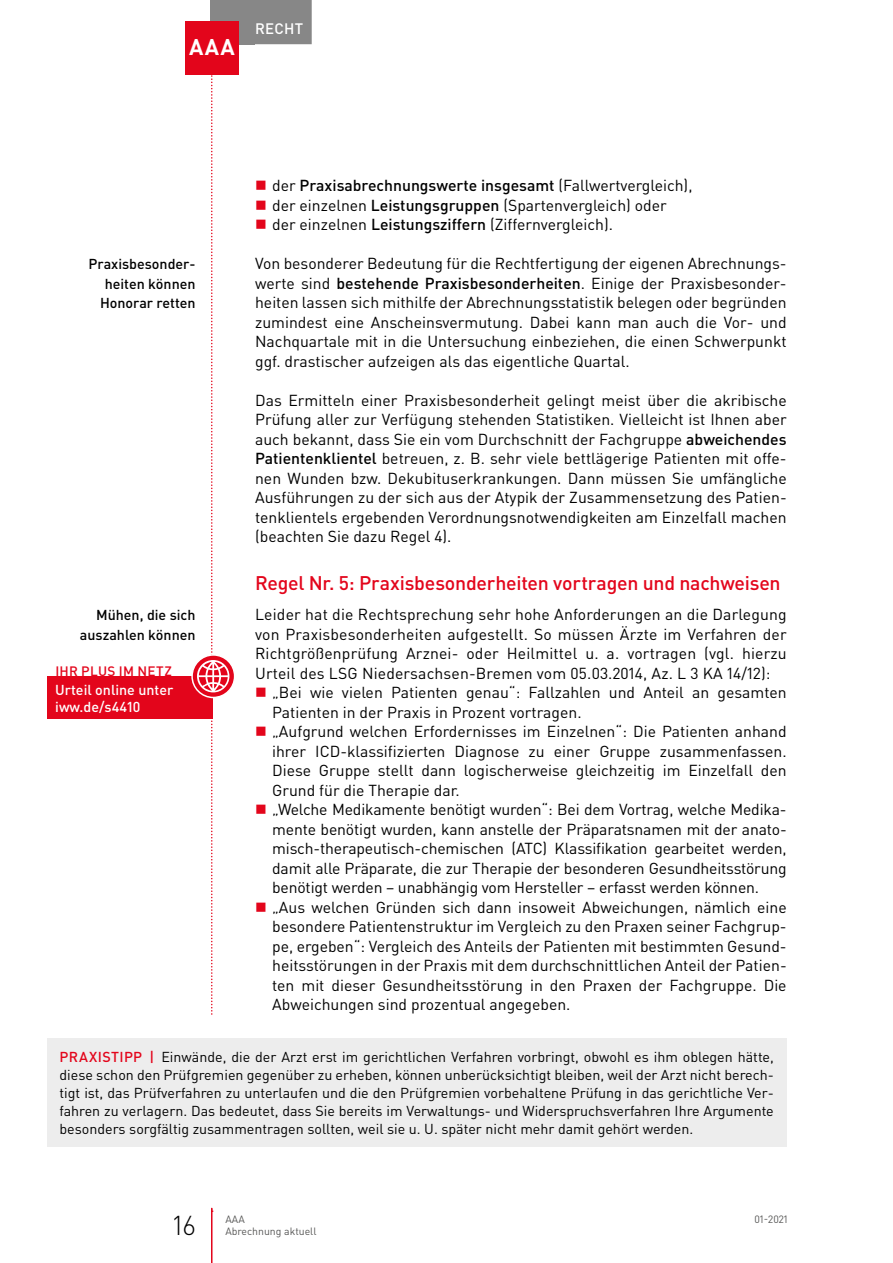
<style>
.page{position:relative;width:893px;height:1263px;background:#fff}
.page>*{position:absolute;margin:0;border:0;box-sizing:border-box;transform-origin:0 0}
.t1{font:300 27px "DIN Pro";color:#000}
.t2{font:700 22.5px "DIN Pro";color:#fff}
.t3{font:500 19.5px "DIN Pro";letter-spacing:-.01em;color:#e3051b}
.t4{font:15.75px/19.5px "DIN Pro";color:#000;text-align:justify}
.t5{font:500 15px "DIN Pro";letter-spacing:.015em;color:#fff}
.t6{font:14.25px/18px "DIN Pro";color:#000;text-align:justify}
.t7{font:500 14.25px/19.5px "DIN Pro";color:#000;text-align:right}
.t8{font:500 14.25px/17.2px "DIN Pro";color:#fff}
.t9{font:500 13.5px "DIN Pro";letter-spacing:.015em;color:#e3051b}
.t10{font:10.5px "DIN Pro";color:#575756}
.s1{font-weight:500}
.s2{font-weight:500;color:#e3051b}
</style>
<div class="page">
<div style="left:210px;top:0;width:45px;height:44px;background:#878787"></div>
<hr style="left:211px;top:1208px;width:1px;height:55px;background:#e3051b">
<div style="left:247px;top:0;width:65px;height:44px;background:#878787"></div>
<div style="left:185px;top:21px;width:54px;height:53px;background:#e3051b"></div>
<div style="left:47px;top:676px;width:166px;height:43px;background:#e3051b"></div>
<svg style="left:192px;top:655px;width:43px;height:42px"></svg>
<div style="left:191px;top:654px;width:44px;height:44px;border:2px solid #fff;border-radius:50%"></div>
<svg style="left:197px;top:74px;width:32px;height:1138px"></svg>
<div style="left:47px;top:1038px;width:740px;height:108px;background:#ededed"></div>
<h2 class="t2" style="left:189px;top:32px;width:47px">AAA</h2>
<p class="t5" style="left:255px;top:18px;width:49px">Recht</p>
<p class="t7" style="left:89px;top:254px;width:108px">Praxisbesonder&shy;heiten können<br>Honorar retten</p>
<p class="t7" style="left:80px;top:605px;width:117px">Mühen, die sich auszahlen können</p>
<p class="t9" style="left:55px;top:662px;width:118px">IHR PLUS IM NETZ</p>
<p class="t8" style="left:55px;top:681px;width:120px">Urteil online unter iww.de/s4410</p>
<p class="t4" style="left:272px;top:175px;width:422px;text-align:left">der <span class="s1">Praxisabrechnungswerte insgesamt</span> (Fallwertvergleich), der einzelnen <span class="s1">Leistungsgruppen</span> (Spartenvergleich) oder der einzelnen <span class="s1">Leistungsziffern</span> (Ziffernvergleich).</p>
<p class="t4" style="left:255px;top:253px;width:533px">Von besonderer Bedeutung für die Rechtfertigung der eigenen Abrechnungs&shy;werte sind <span class="s1">bestehende Praxisbesonderheiten</span>. Einige der Praxisbesonder&shy;heiten lassen sich mithilfe der Abrechnungsstatistik belegen oder begründen zumindest eine Anscheinsvermutung. Dabei kann man auch die Vor- und Nachquartale mit in die Untersuchung einbeziehen, die einen Schwerpunkt ggf. drastischer aufzeigen als das eigentliche Quartal.</p>
<p class="t4" style="left:255px;top:390px;width:533px">Das Ermitteln einer Praxisbesonderheit gelingt meist über die akribische Prüfung aller zur Verfügung stehenden Statistiken. Vielleicht ist Ihnen aber auch bekannt, dass Sie ein vom Durchschnitt der Fachgruppe <span class="s1">abweichendes Patientenklientel</span> betreuen, z. B. sehr viele bettlägerige Patienten mit offe&shy;nen Wunden bzw. Dekubituserkrankungen. Dann müssen Sie umfängliche Ausführungen zu der sich aus der Atypik der Zusammensetzung des Patien&shy;tenklientels ergebenden Verordnungsnotwendigkeiten am Einzelfall machen (beachten Sie dazu Regel 4).</p>
<p class="t3" style="left:255px;top:570px;width:527px">Regel Nr. 5: Praxisbesonderheiten vortragen und nachweisen</p>
<p class="t4" style="left:255px;top:604px;width:533px">Leider hat die Rechtsprechung sehr hohe Anforderungen an die Darlegung von Praxisbesonderheiten aufgestellt. So müssen Ärzte im Verfahren der Richtgrößenprüfung Arznei- oder Heilmittel u. a. vortragen (vgl. hierzu Urteil des LSG Niedersachsen-Bremen vom 05.03.2014, Az. L 3 KA 14/12):</p>
<p class="t4" style="left:272px;top:682px;width:516px;text-align:left">„Bei wie vielen Patienten genau“: Fallzahlen und Anteil an gesamten Patienten in der Praxis in Prozent vortragen.<br>„Aufgrund welchen Erfordernisses im Einzelnen“: Die Patienten anhand ihrer ICD-klassifizierten Diagnose zu einer Gruppe zusammenfassen.<br>Diese Gruppe stellt dann logischerweise gleichzeitig im Einzelfall den Grund für die Therapie dar.<br>„Welche Medikamente benötigt wurden“: Bei dem Vortrag, welche Medika&shy;mente benötigt wurden, kann anstelle der Präparatsnamen mit der anato&shy;misch-therapeutisch-chemischen (ATC) Klassifikation gearbeitet werden, damit alle Präparate, die zur Therapie der besonderen Gesundheitsstörung benötigt werden – unabhängig vom Hersteller – erfasst werden können. „Aus welchen Gründen sich dann insoweit Abweichungen, nämlich eine besondere Patientenstruktur im Vergleich zu den Praxen seiner Fachgrup&shy;pe, ergeben“: Vergleich des Anteils der Patienten mit bestimmten Gesund&shy;heitsstörungen in der Praxis mit dem durchschnittlichen Anteil der Patien&shy;ten mit dieser Gesundheitsstörung in den Praxen der Fachgruppe. Die Abweichungen sind prozentual angegeben.</p>
<p class="t6" style="left:60px;top:1047px;width:716px"><span class="s2">PRAXISTIPP |</span> Einwände, die der Arzt erst im gerichtlichen Verfahren vorbringt, obwohl es ihm oblegen hätte, diese schon den Prüfgremien gegenüber zu erheben, können unberücksichtigt bleiben, weil der Arzt nicht berech&shy;tigt ist, das Prüfverfahren zu unterlaufen und die den Prüfgremien vorbehaltene Prüfung in das gerichtliche Ver&shy;fahren zu verlagern. Das bedeutet, dass Sie bereits im Verwaltungs- und Widerspruchsverfahren Ihre Argumente besonders sorgfältig zusammentragen sollten, weil sie u. U. später nicht mehr damit gehört werden.</p>
<h1 class="t1" style="left:173px;top:1207px;width:24px">16</h1>
<p class="t10" style="left:225px;top:1212px;width:21px">AAA</p>
<p class="t10" style="left:754px;top:1212px;width:35px">01-2021</p>
<p class="t10" style="left:225px;top:1224px;width:93px">Abrechnung aktuell</p>
</div>
